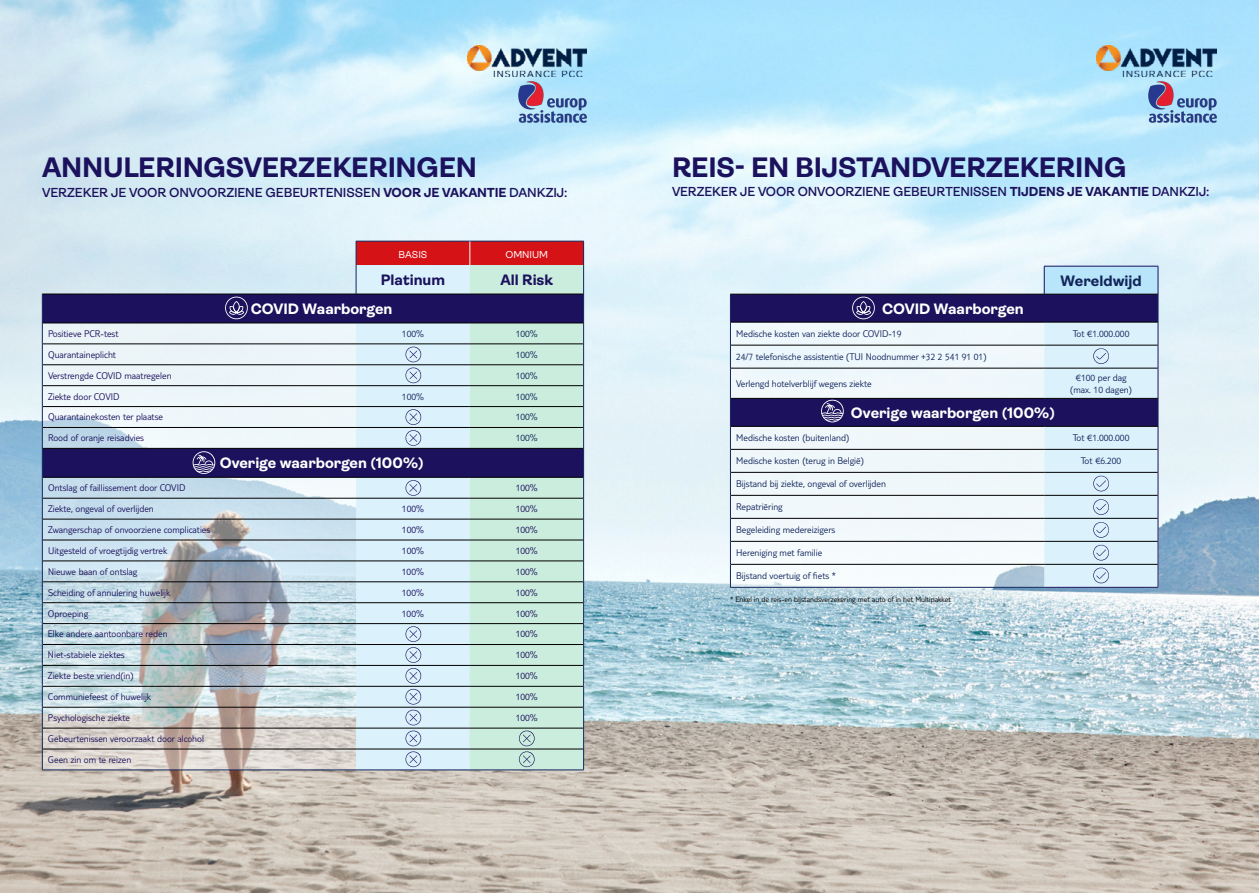
<style>
.page{position:relative;width:1259px;height:893px;background:#fff}
.page>*{position:absolute;margin:0;border:0;box-sizing:border-box;transform-origin:0 0}
.t1{font:700 28.2px "Ambit";letter-spacing:-.01em;color:#1b115c}
.t2{font:700 15.15px "Ambit";color:#fff}
.t3{font:700 15.15px "Ambit";color:#1b115c}
.t4{font:700 15.15px "Ambit";color:#11255b}
.t5{font:600 13.05px "Ambit";letter-spacing:-.01em;color:#1b115c}
.t6{font:300 10.05px/20.9px "TUI Type";color:#1b115c}
.t7{font:300 10.05px/12px "TUI Type";color:#11255b;text-align:center}
.t8{font:10.05px "Ambit";color:#fff}
.t9{font:300 8.1px "TUI Type";color:#000}
.s1{font-weight:700}
</style>
<div class="page">
<img style="left:0;top:0;width:1259px;height:893px">
<img style="left:467px;top:45px;width:120px;height:32px">
<img style="left:1096px;top:45px;width:120px;height:32px">
<div style="left:731px;top:427px;width:313px;height:160px;background:#f0f8fb"></div>
<svg style="left:43px;top:478px;width:313px;height:292px;background:#c1cdd3"></svg>
<svg style="left:43px;top:295px;width:313px;height:182px;background:#a8acc6"></svg>
<hr style="left:42px;top:294px;width:314px;height:1px;background:#000">
<hr style="left:43px;top:323px;width:313px;height:1px;background:#000">
<hr style="left:43px;top:344px;width:313px;height:1px;background:#000">
<hr style="left:43px;top:364px;width:313px;height:1px;background:#000">
<hr style="left:43px;top:385px;width:313px;height:1px;background:#000">
<hr style="left:43px;top:406px;width:313px;height:1px;background:#000">
<hr style="left:43px;top:427px;width:313px;height:1px;background:#000">
<hr style="left:43px;top:448px;width:313px;height:1px;background:#000">
<hr style="left:43px;top:477px;width:313px;height:1px;background:#000">
<hr style="left:43px;top:498px;width:313px;height:1px;background:#000">
<hr style="left:43px;top:519px;width:313px;height:1px;background:#000">
<hr style="left:43px;top:540px;width:313px;height:1px;background:#000">
<hr style="left:43px;top:561px;width:313px;height:1px;background:#000">
<hr style="left:43px;top:582px;width:313px;height:1px;background:#000">
<hr style="left:43px;top:602px;width:313px;height:1px;background:#000">
<hr style="left:43px;top:623px;width:313px;height:1px;background:#000">
<hr style="left:43px;top:644px;width:313px;height:1px;background:#000">
<hr style="left:43px;top:665px;width:313px;height:1px;background:#000">
<hr style="left:43px;top:686px;width:313px;height:1px;background:#000">
<hr style="left:43px;top:707px;width:313px;height:1px;background:#000">
<hr style="left:43px;top:728px;width:313px;height:1px;background:#000">
<hr style="left:43px;top:749px;width:313px;height:1px;background:#000">
<svg style="left:42px;top:294px;width:1px;height:476px"></svg>
<hr style="left:42px;top:770px;width:314px;height:1px;background:#11255b">
<hr style="left:356px;top:770px;width:114px;height:1px;background:#11255b">
<hr style="left:470px;top:770px;width:114px;height:1px;background:#11255b">
<svg style="left:356px;top:241px;width:228px;height:529px;background:#b5c2c8"></svg>
<svg style="left:225px;top:297px;width:23px;height:22px"></svg>
<svg style="left:193px;top:451px;width:22px;height:23px"></svg>
<svg style="left:731px;top:295px;width:313px;height:131px;fill:#ecf7fb"></svg>
<hr style="left:730px;top:294px;width:314px;height:1px;background:#000">
<hr style="left:730px;top:322px;width:314px;height:1px;background:#000">
<hr style="left:730px;top:345px;width:314px;height:1px;background:#000">
<hr style="left:730px;top:368px;width:314px;height:1px;background:#000">
<hr style="left:730px;top:398px;width:314px;height:1px;background:#000">
<hr style="left:730px;top:426px;width:314px;height:1px;background:#000">
<hr style="left:730px;top:449px;width:314px;height:1px;background:#000">
<hr style="left:730px;top:472px;width:314px;height:1px;background:#000">
<hr style="left:730px;top:495px;width:314px;height:1px;background:#000">
<hr style="left:730px;top:518px;width:314px;height:1px;background:#000">
<hr style="left:730px;top:541px;width:314px;height:1px;background:#000">
<hr style="left:730px;top:564px;width:314px;height:1px;background:#000">
<svg style="left:730px;top:294px;width:1px;height:74px"></svg>
<hr style="left:730px;top:368px;width:1px;height:30px;background:#11255b">
<svg style="left:730px;top:398px;width:1px;height:189px"></svg>
<hr style="left:730px;top:587px;width:314px;height:1px;background:#11255b">
<hr style="left:1044px;top:587px;width:114px;height:1px;background:#1b115c">
<svg style="left:852px;top:297px;width:23px;height:22px"></svg>
<svg style="left:821px;top:400px;width:23px;height:22px"></svg>
<svg style="left:1044px;top:266px;width:114px;height:321px;background:#adbfd5"></svg>
<img style="left:518px;top:82px;width:69px;height:57px">
<img style="left:1148px;top:82px;width:68px;height:57px">
<h1 class="t1" style="left:42px;top:152px;width:436px">ANNULERINGSVERZEKERINGEN</h1>
<p class="t5" style="left:42px;top:185px;width:527px">VERZEKER JE VOOR ONVOORZIENE GEBEURTENISSEN <span class="s1">VOOR JE VAKANTIE</span> DANKZIJ:</p>
<p class="t8" style="left:398px;top:249px;width:30px">BASIS</p>
<p class="t8" style="left:505px;top:249px;width:44px">OMNIUM</p>
<h2 class="t3" style="left:381px;top:271px;width:66px">Platinum</h2>
<h2 class="t3" style="left:500px;top:271px;width:54px">All Risk</h2>
<h2 class="t2" style="left:251px;top:300px;width:143px">COVID Waarborgen</h2>
<p class="t6" style="left:48px;top:323px;width:72px">Positieve PCR-test</p>
<p class="t7" style="left:402px;top:327px;width:24px">100%</p>
<p class="t7" style="left:516px;top:327px;width:24px">100%</p>
<p class="t6" style="left:48px;top:344px;width:70px">Quarantaineplicht</p>
<p class="t7" style="left:516px;top:348px;width:24px">100%</p>
<p class="t6" style="left:48px;top:365px;width:125px">Verstrengde COVID maatregelen</p>
<p class="t7" style="left:516px;top:369px;width:24px">100%</p>
<p class="t6" style="left:48px;top:386px;width:73px">Ziekte door COVID</p>
<p class="t7" style="left:402px;top:390px;width:24px">100%</p>
<p class="t7" style="left:516px;top:390px;width:24px">100%</p>
<p class="t6" style="left:48px;top:406px;width:117px">Quarantainekosten ter plaatse</p>
<p class="t7" style="left:516px;top:411px;width:24px">100%</p>
<p class="t6" style="left:48px;top:427px;width:98px">Rood of oranje reisadvies</p>
<p class="t7" style="left:516px;top:432px;width:24px">100%</p>
<h2 class="t2" style="left:220px;top:455px;width:205px">Overige waarborgen (100%)</h2>
<p class="t6" style="left:48px;top:477px;width:139px">Ontslag of faillissement door COVID</p>
<p class="t6" style="left:516px;top:477px;width:24px">100%</p>
<p class="t6" style="left:48px;top:498px;width:107px">Ziekte, ongeval of overlijden</p>
<p class="t6" style="left:402px;top:498px;width:24px">100%</p>
<p class="t6" style="left:516px;top:498px;width:24px">100%</p>
<p class="t6" style="left:48px;top:519px;width:164px">Zwangerschap of onvoorziene complicaties</p>
<p class="t6" style="left:402px;top:519px;width:24px">100%</p>
<p class="t6" style="left:516px;top:519px;width:24px">100%</p>
<p class="t6" style="left:48px;top:540px;width:121px">Uitgesteld of vroegtijdig vertrek</p>
<p class="t6" style="left:402px;top:540px;width:24px">100%</p>
<p class="t6" style="left:516px;top:540px;width:24px">100%</p>
<p class="t6" style="left:48px;top:561px;width:91px">Nieuwe baan of ontslag</p>
<p class="t6" style="left:402px;top:561px;width:24px">100%</p>
<p class="t6" style="left:516px;top:561px;width:24px">100%</p>
<p class="t6" style="left:48px;top:582px;width:124px">Scheiding of annulering huwelijk</p>
<p class="t6" style="left:402px;top:582px;width:24px">100%</p>
<p class="t6" style="left:516px;top:582px;width:24px">100%</p>
<p class="t6" style="left:48px;top:603px;width:42px">Oproeping</p>
<p class="t6" style="left:402px;top:603px;width:24px">100%</p>
<p class="t6" style="left:515px;top:603px;width:24px">100%</p>
<p class="t6" style="left:48px;top:623px;width:121px">Elke andere aantoonbare reden</p>
<p class="t6" style="left:515px;top:623px;width:24px">100%</p>
<p class="t6" style="left:48px;top:644px;width:78px">Niet-stabiele ziektes</p>
<p class="t6" style="left:515px;top:644px;width:24px">100%</p>
<p class="t6" style="left:48px;top:665px;width:87px">Ziekte beste vriend(in)</p>
<p class="t6" style="left:515px;top:665px;width:24px">100%</p>
<p class="t6" style="left:48px;top:686px;width:105px">Communiefeest of huwelijk</p>
<p class="t6" style="left:515px;top:686px;width:24px">100%</p>
<p class="t6" style="left:48px;top:707px;width:83px">Psychologische ziekte</p>
<p class="t6" style="left:515px;top:707px;width:24px">100%</p>
<p class="t6" style="left:48px;top:728px;width:158px">Gebeurtenissen veroorzaakt door alcohol<br>Geen zin om te reizen</p>
<h1 class="t1" style="left:672px;top:152px;width:456px">REIS- EN BIJSTANDVERZEKERING</h1>
<p class="t5" style="left:672px;top:185px;width:539px">VERZEKER JE VOOR ONVOORZIENE GEBEURTENISSEN <span class="s1">TIJDENS JE VAKANTIE</span> DANKZIJ:</p>
<h2 class="t4" style="left:1060px;top:272px;width:83px">Wereldwijd</h2>
<h2 class="t2" style="left:882px;top:300px;width:143px">COVID Waarborgen</h2>
<p class="t7" style="left:736px;top:327px;width:167px">Medische kosten van ziekte door COVID-19</p>
<p class="t7" style="left:1073px;top:327px;width:58px">Tot €1.000.000</p>
<p class="t7" style="left:736px;top:350px;width:252px">24/7 telefonische assistentie (TUI Noodnummer +32 2 541 91 01)</p>
<p class="t7" style="left:736px;top:377px;width:137px">Verlengd hotelverblijf wegens ziekte</p>
<p class="t7" style="left:1070px;top:371px;width:63px">€100 per dag (max. 10 dagen)</p>
<h2 class="t2" style="left:851px;top:404px;width:205px">Overige waarborgen (100%)</h2>
<p class="t7" style="left:736px;top:432px;width:114px">Medische kosten (buitenland)</p>
<p class="t7" style="left:1073px;top:432px;width:58px">Tot €1.000.000</p>
<p class="t7" style="left:736px;top:455px;width:129px">Medische kosten (terug in België)</p>
<p class="t7" style="left:1081px;top:455px;width:42px">Tot €6.200</p>
<p class="t7" style="left:736px;top:478px;width:151px">Bijstand bij ziekte, ongeval of overlijden</p>
<p class="t7" style="left:736px;top:501px;width:48px">Repatriëring</p>
<p class="t7" style="left:736px;top:524px;width:101px">Begeleiding medereizigers</p>
<p class="t7" style="left:736px;top:547px;width:88px">Hereniging met familie</p>
<p class="t7" style="left:736px;top:570px;width:101px">Bijstand voertuig of fiets *</p>
<p class="t9" style="left:730px;top:594px;width:222px">* Enkel in de reis-en bijstandsverzekering met auto of in het Multipakket</p>
</div>
